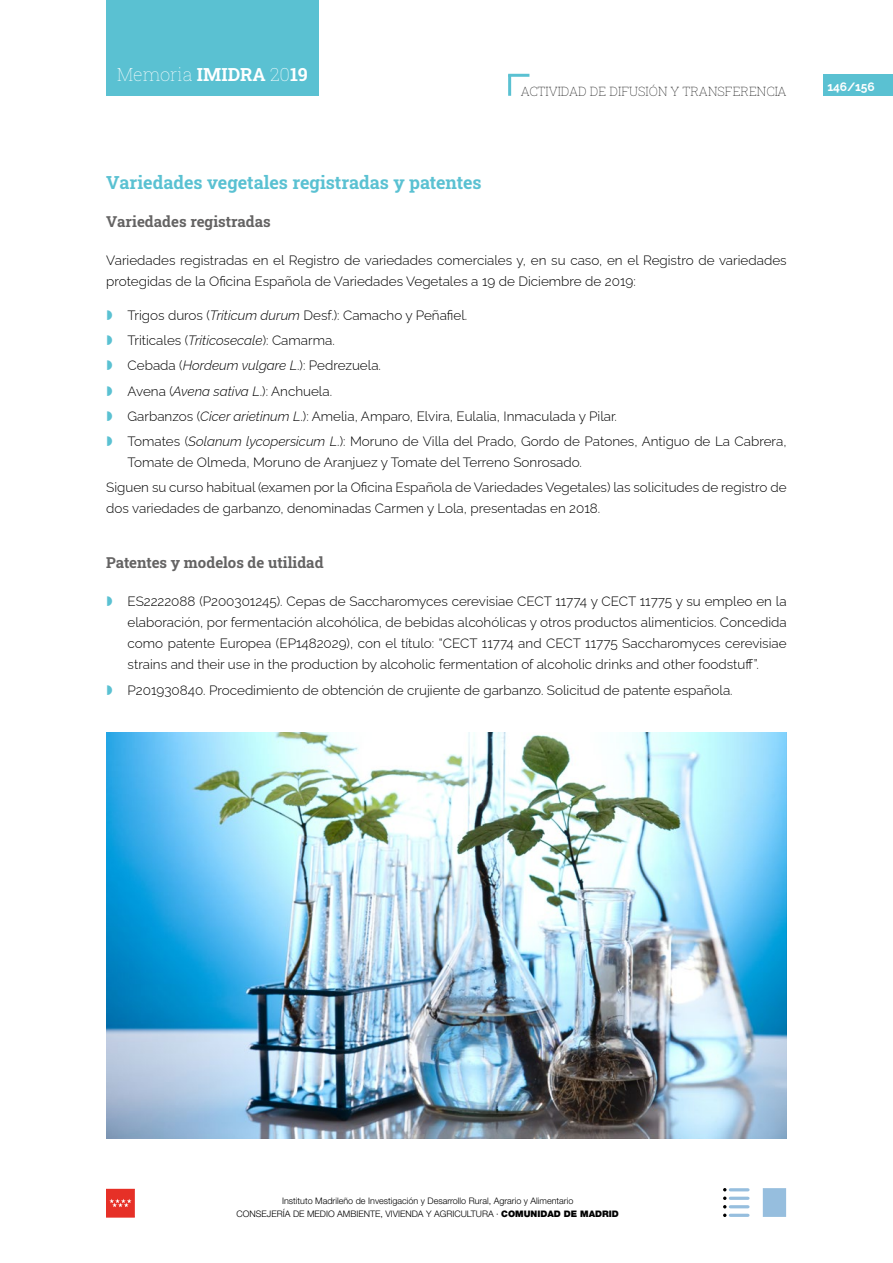
<style>
.page{position:relative;width:893px;height:1263px;background:#fff}
.page>*{position:absolute;margin:0;border:0;box-sizing:border-box;transform-origin:0 0}
.Ladillo_01{font:700 18px "Roboto Slab";color:#5ac1d2}
.t1{font:100 18px "Roboto Slab";color:#fff}
.Ladillo_02{font:700 15px "Roboto Slab";color:#646363}
.Texto{font:300 13.5px/21px "Raleway";color:#000}
.t2{font:100 12.75px "Roboto Slab";color:#000}
.t3{font:700 12px "Raleway";letter-spacing:-.01em;color:#fff}
.t4{font:300 9px/13.5px "Helvetica Neue LT Std";color:#000;text-align:center}
.s1{font-weight:700}
.s2{font-style:italic}
.s3{font-weight:900}
</style>
<div class="page">
<hr style="left:508px;top:75px;width:3px;height:21px;background:#5ac1d2">
<hr style="left:508px;top:74px;width:21px;height:3px;background:#5ac1d2">
<div style="left:823px;top:75px;width:70px;height:21px;background:#5ac1d2"></div>
<svg style="left:134px;top:1189px;width:1px;height:28px"></svg>
<div style="left:107px;top:1189px;width:27px;height:28px;background:#e63027"></div>
<div style="left:106px;top:1189px;width:28px;height:28px;border:1px solid #e63027"></div>
<svg style="left:109px;top:1199px;width:23px;height:8px"></svg>
<div style="left:106px;top:0;width:213px;height:96px;background:#5ac1d2"></div>
<div style="left:764px;top:1190px;width:20px;height:25px;background:#96bede"></div>
<div style="left:763px;top:1188px;width:23px;height:29px;border:3px solid #96bede"></div>
<hr style="left:730px;top:1188px;width:18px;height:3px;background:#96bede">
<hr style="left:730px;top:1197px;width:18px;height:3px;background:#96bede">
<hr style="left:730px;top:1205px;width:18px;height:3px;background:#96bede">
<hr style="left:730px;top:1214px;width:18px;height:3px;background:#96bede">
<svg style="left:723px;top:1188px;width:3px;height:29px"></svg>
<img style="left:106px;top:733px;width:680px;height:406px">
<h1 class="t1" style="left:117px;top:62px;width:192px">Memoria <span class="s1">IMIDRA</span> 20<span class="s1">19</span></h1>
<p class="t2" style="left:521px;top:82px;width:267px">ACTIVIDAD DE DIFUSIÓN Y TRANSFERENCIA</p>
<p class="t3" style="left:827px;top:77px;width:49px">146/156</p>
<p class="Ladillo_01" style="left:106px;top:170px;width:377px">Variedades vegetales registradas y patentes</p>
<p class="Ladillo_02" style="left:106px;top:211px;width:166px">Variedades registradas</p>
<p class="Texto" style="left:106px;top:248px;width:682px">Variedades registradas en el Registro de variedades comerciales y, en su caso, en el Registro de variedades protegidas de la Oficina Española de Variedades Vegetales a 19 de Diciembre de 2019:</p>
<p class="Texto" style="left:128px;top:303px;width:341px">Trigos duros (<span class="s2">Triticum durum</span> Desf.): Camacho y Peñafiel.</p>
<p class="Texto" style="left:128px;top:328px;width:209px">Triticales (<span class="s2">Triticosecale</span>): Camarma.</p>
<p class="Texto" style="left:128px;top:353px;width:255px">Cebada (<span class="s2">Hordeum vulgare L</span>.): Pedrezuela.</p>
<p class="Texto" style="left:128px;top:379px;width:206px">Avena (<span class="s2">Avena sativa L</span>.): Anchuela.</p>
<p class="Texto" style="left:128px;top:404px;width:491px">Garbanzos (<span class="s2">Cicer arietinum L</span>.): Amelia, Amparo, Elvira, Eulalia, Inmaculada y Pilar.</p>
<p class="Texto" style="left:128px;top:429px;width:661px">Tomates (<span class="s2">Solanum lycopersicum L</span>.): Moruno de Villa del Prado, Gordo de Patones, Antiguo de La Cabrera,<br>Tomate de Olmeda, Moruno de Aranjuez y Tomate del Terreno Sonrosado.</p>
<p class="Texto" style="left:106px;top:475px;width:682px">Siguen su curso habitual (examen por la Oficina Española de Variedades Vegetales) las solicitudes de registro de dos variedades de garbanzo, denominadas Carmen y Lola, presentadas en 2018.</p>
<p class="Ladillo_02" style="left:106px;top:553px;width:219px">Patentes y modelos de utilidad</p>
<p class="Texto" style="left:128px;top:589px;width:661px;text-align:justify">ES2222088 (P200301245). Cepas de Saccharomyces cerevisiae CECT 11774 y CECT 11775 y su empleo en la elaboración, por fermentación alcohólica, de bebidas alcohólicas y otros productos alimenticios. Concedida como patente Europea (EP1482029), con el título: “CECT 11774 and CECT 11775 Saccharomyces cerevisiae strains and their use in the production by alcoholic fermentation of alcoholic drinks and other foodstuff”.</p>
<p class="Texto" style="left:128px;top:678px;width:607px">P201930840. Procedimiento de obtención de crujiente de garbanzo. Solicitud de patente española.</p>
<p class="t4" style="left:237px;top:1193px;width:384px">Instituto Madrileño de Investigación y Desarrollo Rural, Agrario y Alimentario<br>CONSEJERÍA DE MEDIO AMBIENTE, VIVIENDA Y AGRICULTURA · <span class="s3">COMUNIDAD DE MADRID</span></p>
</div>
